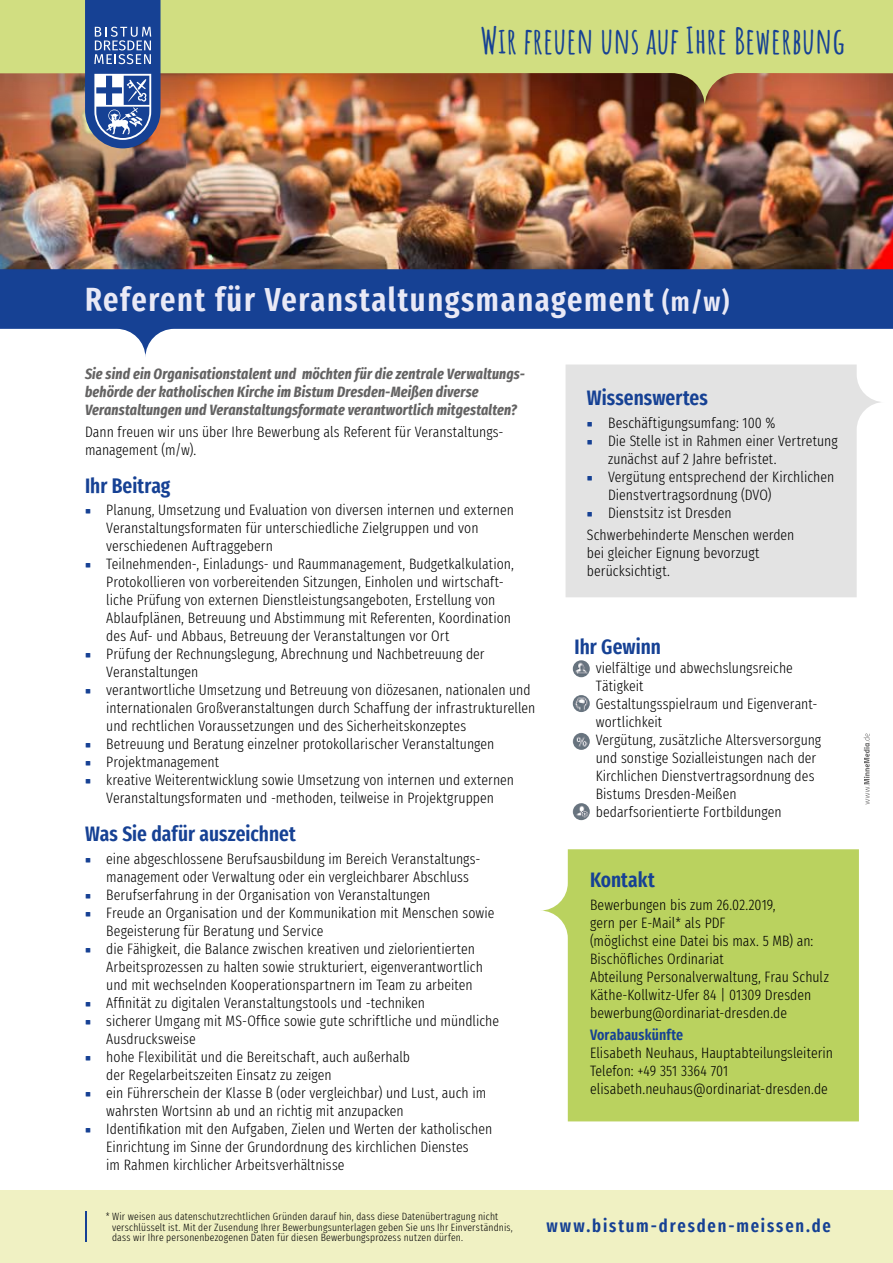
<style>
.page{position:relative;width:893px;height:1263px;background:#fff}
.page>*{position:absolute;margin:0;border:0;box-sizing:border-box;transform-origin:0 0}
.t1{font:700 36px "Amatic SC";color:#164194}
.t2{font:600 extra-condensed 33px "Fira Sans";letter-spacing:.05em;color:#e9e9f6}
.t3{font:600 extra-condensed 21px "Fira Sans";color:#164194}
.t4{font:600 extra-condensed 18px "Fira Sans";letter-spacing:.1em;color:#164194}
.t5{font:300 extra-condensed 15px/18px "Fira Sans";letter-spacing:.005em;color:#000}
.t6{font:italic 700 extra-condensed 15px/18px "Fira Sans";letter-spacing:.01em;color:#646363}
.t7{font:600 extra-condensed 15px "Fira Sans";letter-spacing:.01em;color:#164194}
.t8{font:300 extra-condensed 10.5px/10.5px "Fira Sans";letter-spacing:.015em;color:#000}
.s1{font-size:27px}
.s2{font-family:"Entypo";font-weight:400;font-stretch:normal;color:#164194}
</style>
<div class="page">
<img style="left:0;top:149px;width:893px;height:120px">
<svg style="left:0;top:269px;width:893px;height:88px;fill:#164194"></svg>
<div style="left:566px;top:364px;width:315px;height:233px;background:#e3e3e3"></div>
<svg style="left:541px;top:849px;width:318px;height:272px;background:#bfd56c"></svg>
<img style="left:573px;top:660px;width:17px;height:17px;border-radius:9px">
<img style="left:573px;top:695px;width:17px;height:17px;border-radius:9px">
<img style="left:573px;top:733px;width:17px;height:17px;border-radius:9px">
<img style="left:573px;top:803px;width:17px;height:17px;border-radius:9px">
<div style="left:0;top:1191px;width:893px;height:72px;background:#f0f1c3"></div>
<div style="left:0;top:0;width:893px;height:149px;background:#000;opacity:.2"></div>
<svg style="left:0;top:0;width:893px;height:107px;background:#c2b368"></svg>
<hr style="left:85px;top:1211px;width:2px;height:31px;background:#164194">
<svg style="left:85px;top:0;width:76px;height:148px;background:#4967a4"></svg>
<svg style="left:864px;top:733px;width:6px;height:71px"></svg>
<h1 class="t1" style="left:480px;top:13px;width:366px">Wir freuen uns auf Ihre Bewerbung</h1>
<h2 class="t2" style="left:85px;top:272px;width:646px">Referent für Veranstaltungsmanagement <span class="s1">(m/w)</span></h2>
<p class="t6" style="left:85px;top:363px;width:441px">Sie sind ein Organisationstalent und möchten für die zentrale Verwaltungs&shy;behörde der katholischen Kirche im Bistum Dresden-Meißen diverse<br>Veranstaltungen und Veranstaltungsformate verantwortlich mitgestalten?</p>
<p class="t5" style="left:85px;top:423px;width:420px">Dann freuen wir uns über Ihre Bewerbung als Referent für Veranstaltungs&shy;management (m/w).</p>
<h3 class="t3" style="left:85px;top:469px;width:87px">Ihr Beitrag</h3>
<p class="t5" style="left:106px;top:501px;width:409px;text-indent:-21px"><span class="s2">■</span> Planung, Umsetzung und Evaluation von diversen internen und externen<br>Veranstaltungsformaten für unterschiedliche Zielgruppen und von verschiedenen Auftraggebern</p>
<p class="t5" style="left:106px;top:555px;width:409px;text-indent:-21px"><span class="s2">■</span> Teilnehmenden-, Einladungs- und Raummanagement, Budgetkalkulation, Protokollieren von vorbereitenden Sitzungen, Einholen und wirtschaft&shy;liche Prüfung von externen Dienstleistungsangeboten, Erstellung von Ablaufplänen, Betreuung und Abstimmung mit Referenten, Koordination des Auf- und Abbaus, Betreuung der Veranstaltungen vor Ort</p>
<p class="t5" style="left:106px;top:645px;width:380px;text-indent:-21px"><span class="s2">■</span> Prüfung der Rechnungslegung, Abrechnung und Nachbetreuung der<br>Veranstaltungen</p>
<p class="t5" style="left:106px;top:681px;width:430px;text-indent:-21px"><span class="s2">■</span> verantwortliche Umsetzung und Betreuung von diözesanen, nationalen und internationalen Großveranstaltungen durch Schaffung der infrastrukturellen und rechtlichen Voraussetzungen und des Sicherheitskonzeptes</p>
<p class="t5" style="left:85px;top:735px;width:411px"><span class="s2">■</span> Betreuung und Beratung einzelner protokollarischer Veranstaltungen</p>
<p class="t5" style="left:85px;top:753px;width:136px"><span class="s2">■</span> Projektmanagement</p>
<p class="t5" style="left:85px;top:771px;width:431px;text-align:center"><span class="s2">■</span> kreative Weiterentwicklung sowie Umsetzung von internen und externen<br>Veranstaltungsformaten und -methoden, teilweise in Projektgruppen</p>
<h3 class="t3" style="left:85px;top:817px;width:212px">Was Sie dafür auszeichnet</h3>
<p class="t5" style="left:106px;top:849px;width:376px;text-indent:-21px"><span class="s2">■</span> eine abgeschlossene Berufsausbildung im Bereich Veranstaltungs&shy;management oder Verwaltung oder ein vergleichbarer Abschluss</p>
<p class="t5" style="left:85px;top:885px;width:347px"><span class="s2">■</span> Berufserfahrung in der Organisation von Veranstaltungen</p>
<p class="t5" style="left:106px;top:903px;width:390px;text-indent:-21px"><span class="s2">■</span> Freude an Organisation und der Kommunikation mit Menschen sowie<br>Begeisterung für Beratung und Service</p>
<p class="t5" style="left:106px;top:939px;width:378px;text-indent:-21px"><span class="s2">■</span> die Fähigkeit, die Balance zwischen kreativen und zielorientierten<br>Arbeitsprozessen zu halten sowie strukturiert, eigenverantwortlich und mit wechselnden Kooperationspartnern im Team zu arbeiten</p>
<p class="t5" style="left:85px;top:993px;width:342px"><span class="s2">■</span> Affinität zu digitalen Veranstaltungstools und -techniken</p>
<p class="t5" style="left:106px;top:1011px;width:394px;text-indent:-21px"><span class="s2">■</span> sicherer Umgang mit MS-Office sowie gute schriftliche und mündliche<br>Ausdrucksweise</p>
<p class="t5" style="left:106px;top:1047px;width:305px;text-indent:-21px"><span class="s2">■</span> hohe Flexibilität und die Bereitschaft, auch außerhalb der Regelarbeitszeiten Einsatz zu zeigen</p>
<p class="t5" style="left:106px;top:1083px;width:381px;text-indent:-21px"><span class="s2">■</span> ein Führerschein der Klasse B (oder vergleichbar) und Lust, auch im wahrsten Wortsinn ab und an richtig mit anzupacken</p>
<p class="t5" style="left:106px;top:1119px;width:387px;text-indent:-21px"><span class="s2">■</span> Identifikation mit den Aufgaben, Zielen und Werten der katholischen<br>Einrichtung im Sinne der Grundordnung des kirchlichen Dienstes<br>im Rahmen kirchlicher Arbeitsverhältnisse</p>
<h3 class="t3" style="left:587px;top:381px;width:123px">Wissenswertes</h3>
<p class="t5" style="left:587px;top:413px;width:190px"><span class="s2">■</span> Beschäftigungsumfang: 100 %</p>
<p class="t5" style="left:608px;top:431px;width:231px;text-indent:-21px"><span class="s2">■</span> Die Stelle ist in Rahmen einer Vertretung zunächst auf 2 Jahre befristet.</p>
<p class="t5" style="left:608px;top:467px;width:228px;text-indent:-21px"><span class="s2">■</span> Vergütung entsprechend der Kirchlichen<br>Dienstvertragsordnung (DVO)</p>
<p class="t5" style="left:587px;top:501px;width:209px;line-height:22.2px"><span class="s2">■</span> Dienstsitz ist Dresden<br>Schwerbehinderte Menschen werden</p>
<p class="t5" style="left:587px;top:544px;width:174px">bei gleicher Eignung bevorzugt berücksichtigt.</p>
<h3 class="t3" style="left:574px;top:629px;width:88px">Ihr Gewinn</h3>
<p class="t5" style="left:596px;top:659px;width:227px">vielfältige und abwechslungsreiche<br>Tätigkeit<br>Gestaltungsspielraum und Eigenverant&shy;wortlichkeit<br>Vergütung, zusätzliche Altersversorgung und sonstige Sozialleistungen nach der<br>Kirchlichen Dienstvertragsordnung des<br>Bistums Dresden-Meißen bedarfsorientierte Fortbildungen</p>
<h3 class="t3" style="left:590px;top:863px;width:66px">Kontakt</h3>
<p class="t5" style="left:590px;top:895px;width:240px">Bewerbungen bis zum 26.02.2019,<br>gern per E-Mail* als PDF<br>(möglichst eine Datei bis max. 5 MB) an:<br>Bischöfliches Ordinariat<br>Abteilung Personalverwaltung, Frau Schulz Käthe-Kollwitz-Ufer 84 | 01309 Dresden bewerbung@ordinariat-dresden.de</p>
<p class="t7" style="left:590px;top:1022px;width:95px">Vorabauskünfte</p>
<p class="t5" style="left:590px;top:1044px;width:245px">Elisabeth Neuhaus, Hauptabteilungsleiterin<br>Telefon: +49 351 3364 701 elisabeth.neuhaus@ordinariat-dresden.de</p>
<p class="t8" style="left:112px;top:1211px;width:402px;text-indent:-6px">* Wir weisen aus datenschutzrechtlichen Gründen darauf hin, dass diese Datenübertragung nicht verschlüsselt ist. Mit der Zusendung Ihrer Bewerbungsunterlagen geben Sie uns Ihr Einverständnis, dass wir Ihre personenbezogenen Daten für diesen Bewerbungsprozess nutzen dürfen.</p>
<p class="t4" style="left:546px;top:1211px;width:286px">www.bistum-dresden-meissen.de</p>
</div>
